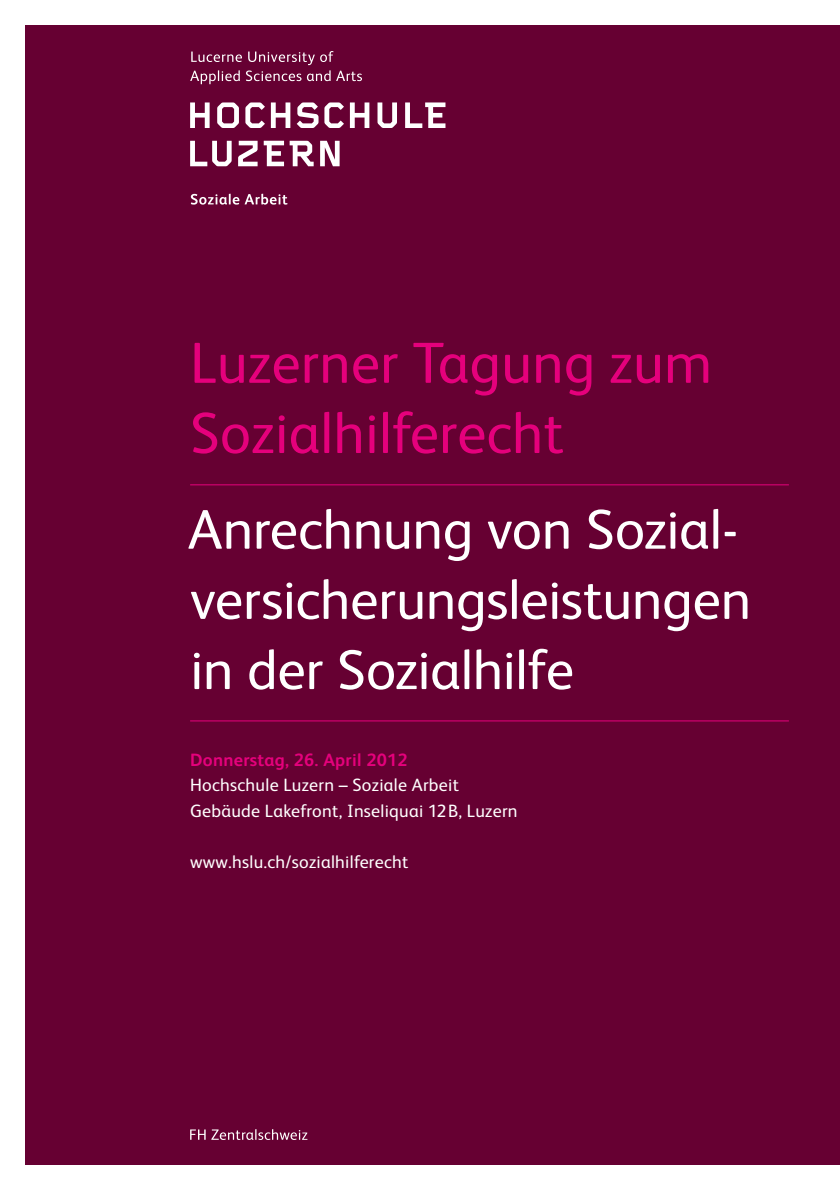
<style>
.page{position:relative;width:840px;height:1191px;background:#fff}
.page>*{position:absolute;margin:0;border:0;box-sizing:border-box;transform-origin:0 0}
.t1{font:58px/70.2px "FS Albert";letter-spacing:.005em;color:#e5007c}
.t2{font:56px/70.2px "FS Albert";letter-spacing:-.005em;color:#fff}
.t3{font:17.8px/25.6px "FS Albert";letter-spacing:.015em;color:#fff}
.t4{font:700 17.8px "FS Albert";letter-spacing:.015em;color:#e5007c}
</style>
<div class="page">
<div style="left:26px;top:26px;width:813px;height:1139px;background:#660032"></div>
<svg style="left:190px;top:1129px;width:117px;height:11px"></svg>
<hr style="left:190px;top:484px;width:598px;height:1px;background:#e5007c">
<hr style="left:190px;top:720px;width:598px;height:1px;background:#e5007c">
<svg style="left:190px;top:51px;width:172px;height:33px"></svg>
<svg style="left:190px;top:141px;width:41px;height:25px"></svg>
<svg style="left:320px;top:141px;width:19px;height:25px"></svg>
<svg style="left:238px;top:141px;width:19px;height:25px"></svg>
<svg style="left:263px;top:141px;width:50px;height:25px"></svg>
<svg style="left:190px;top:102px;width:19px;height:26px"></svg>
<svg style="left:217px;top:102px;width:22px;height:26px"></svg>
<svg style="left:245px;top:102px;width:20px;height:26px"></svg>
<svg style="left:271px;top:102px;width:19px;height:26px"></svg>
<svg style="left:324px;top:102px;width:20px;height:26px"></svg>
<svg style="left:350px;top:102px;width:19px;height:26px"></svg>
<svg style="left:377px;top:102px;width:20px;height:26px"></svg>
<svg style="left:296px;top:102px;width:22px;height:26px"></svg>
<svg style="left:405px;top:102px;width:40px;height:26px"></svg>
<svg style="left:191px;top:194px;width:96px;height:11px"></svg>
<h1 class="t1" style="left:190px;top:325px;width:523px">Luzerner Tagung zum<br>Sozialhilferecht</h1>
<h2 class="t2" style="left:188px;top:491px;width:564px">Anrechnung von Sozial&shy;versicherungsleistungen in der Sozialhilfe</h2>
<p class="t4" style="left:190px;top:747px;width:219px">Donnerstag, 26. April 2012</p>
<p class="t3" style="left:190px;top:771px;width:329px">Hochschule Luzern – Soziale Arbeit<br>Gebäude Lakefront, Inseliquai 12B, Luzern</p>
<p class="t3" style="left:190px;top:848px;width:220px">www.hslu.ch/sozialhilferecht</p>
</div>
